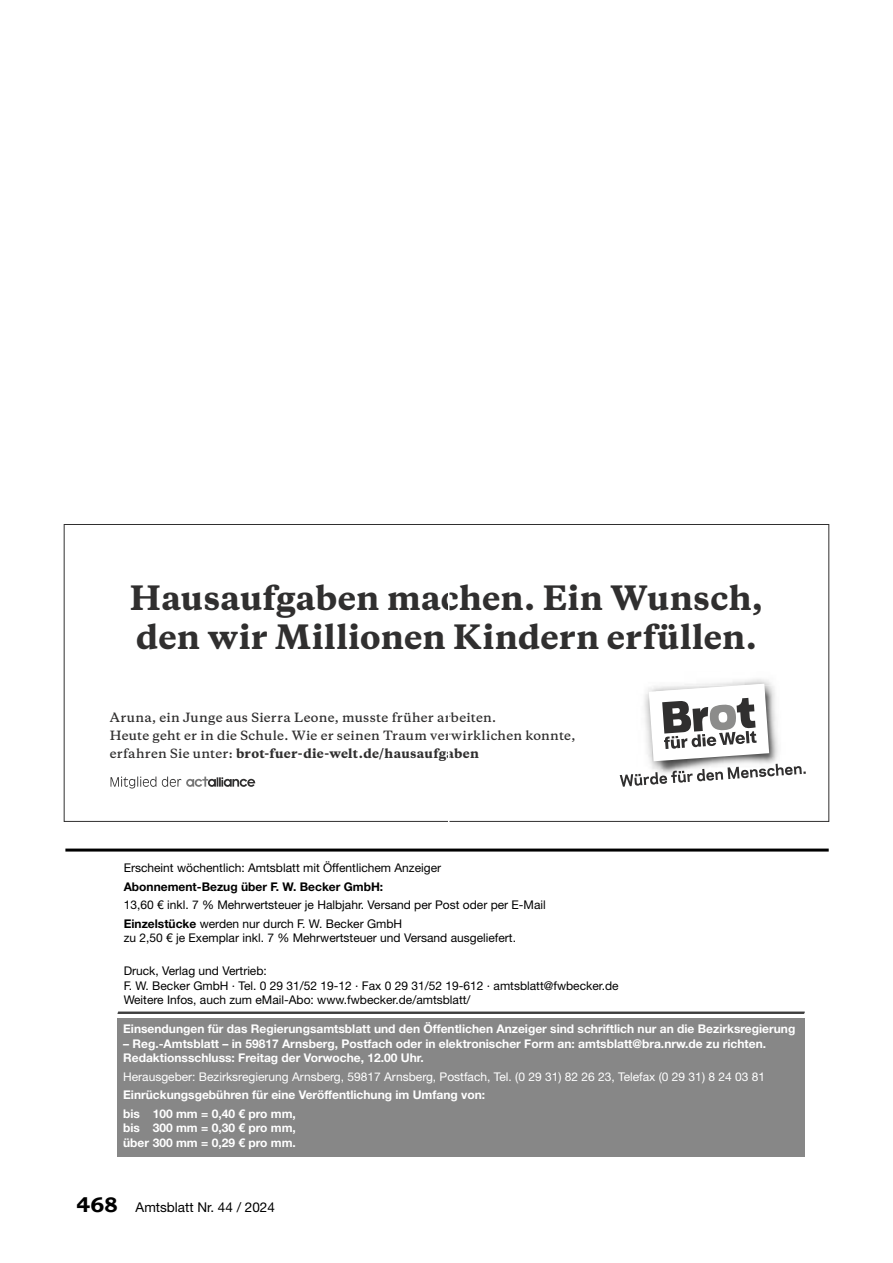
<style>
.page{position:relative;width:893px;height:1263px;background:#fff}
.page>*{position:absolute;margin:0;border:0;box-sizing:border-box;transform-origin:0 0}
.t1{font:800 31.5px/39.3px "Galaxie Copernicus";letter-spacing:.01em;color:#302f2f}
.t2{font:13.5px "Helvetica Neue LT Pro";color:#000}
.t3{font:12px/14.4px "Helvetica Neue LT Pro";color:#000}
.t4{font:700 12px/14.4px "Helvetica Neue LT Pro";color:#fff}
.t5{font:600 12px/18px "Galaxie Copernicus";letter-spacing:.02em;color:#302f2f}
.t6{font:12px "Helvetica Neue LT Pro";color:#fff}
.t7{font:700 12px "Helvetica Neue LT Pro";color:#000}
.s1{font-weight:800}
.s2{font-weight:700}
.s3{font-family:"Bookman Old Style";font-weight:700;font-size:21px}
</style>
<div class="page">
<div style="left:117px;top:1018px;width:687px;height:139px;background:#878787"></div>
<hr style="left:65px;top:848px;width:764px;height:3px;background:#000">
<hr style="left:118px;top:1013px;width:686px;height:1px;background:#000">
<svg style="left:620px;top:684px;width:186px;height:103px"></svg>
<svg style="left:111px;top:776px;width:45px;height:12px"></svg>
<svg style="left:162px;top:776px;width:93px;height:11px"></svg>
<hr style="left:118px;top:1012px;width:687px;height:1px;background:#000">
<h1 class="t1" style="left:130px;top:578px;width:635px">Hausaufgaben machen. Ein Wunsch, den wir Millionen Kindern erfüllen.</h1>
<p class="t5" style="left:110px;top:708px;width:467px">Aruna, ein Junge aus Sierra Leone, musste früher arbeiten.<br>Heute geht er in die Schule. Wie er seinen Traum ver wirk lichen konnte, erfahren Sie unter: <span class="s1">brot-fuer-die-welt.de/hausaufgaben</span></p>
<p class="t3" style="left:124px;top:860px;width:319px">Erscheint wöchentlich: Amtsblatt mit Öffentlichem Anzeiger</p>
<p class="t7" style="left:124px;top:879px;width:261px">Abonnement-Bezug über F. W. Becker GmbH:</p>
<p class="t3" style="left:124px;top:895px;width:424px;line-height:18.6px">13,60 € inkl. 7 % Mehrwertsteuer je Halbjahr. Versand per Post oder per E-Mail<br><span class="s2">Einzelstücke</span> werden nur durch F. W. Becker GmbH</p>
<p class="t3" style="left:124px;top:930px;width:394px">zu 2,50 € je Exemplar inkl. 7 % Mehrwertsteuer und Versand ausgeliefert.</p>
<p class="t3" style="left:124px;top:963px;width:496px">Druck, Verlag und Vertrieb:<br>F. W. Becker GmbH · Tel. 0 29 31/52 19-12 · Fax 0 29 31/52 19-612 · amtsblatt@fwbecker.de<br>Weitere Infos, auch zum eMail-Abo: www.fwbecker.de/amtsblatt/</p>
<p class="t4" style="left:123px;top:1021px;width:674px">Einsendungen für das Regierungsamtsblatt und den Öffentlichen Anzeiger sind schriftlich nur an die Bezirksregierung</p>
<p class="t4" style="left:123px;top:1036px;width:644px">– Reg.-Amtsblatt – in 59817 Arnsberg, Postfach oder in elektronischer Form an: amtsblatt@bra.nrw.de zu richten.<br>Redaktionsschluss: Freitag der Vorwoche, 12.00 Uhr.</p>
<p class="t6" style="left:123px;top:1069px;width:643px">Herausgeber: Bezirksregierung Arnsberg, 59817 Arnsberg, Postfach, Tel. (0 29 31) 82 26 23, Telefax (0 29 31) 8 24 03 81</p>
<p class="t4" style="left:123px;top:1085px;width:364px;line-height:18.6px">Einrückungsgebühren für eine Veröffentlichung im Umfang von: bis 100 mm = 0,40 € pro mm,</p>
<p class="t4" style="left:123px;top:1120px;width:174px">bis 300 mm = 0,30 € pro mm, über 300 mm = 0,29 € pro mm.</p>
<p class="t2" style="left:77px;top:1198px;width:200px"><span class="s3">468</span> Amtsblatt Nr. 44 / 2024</p>
</div>
